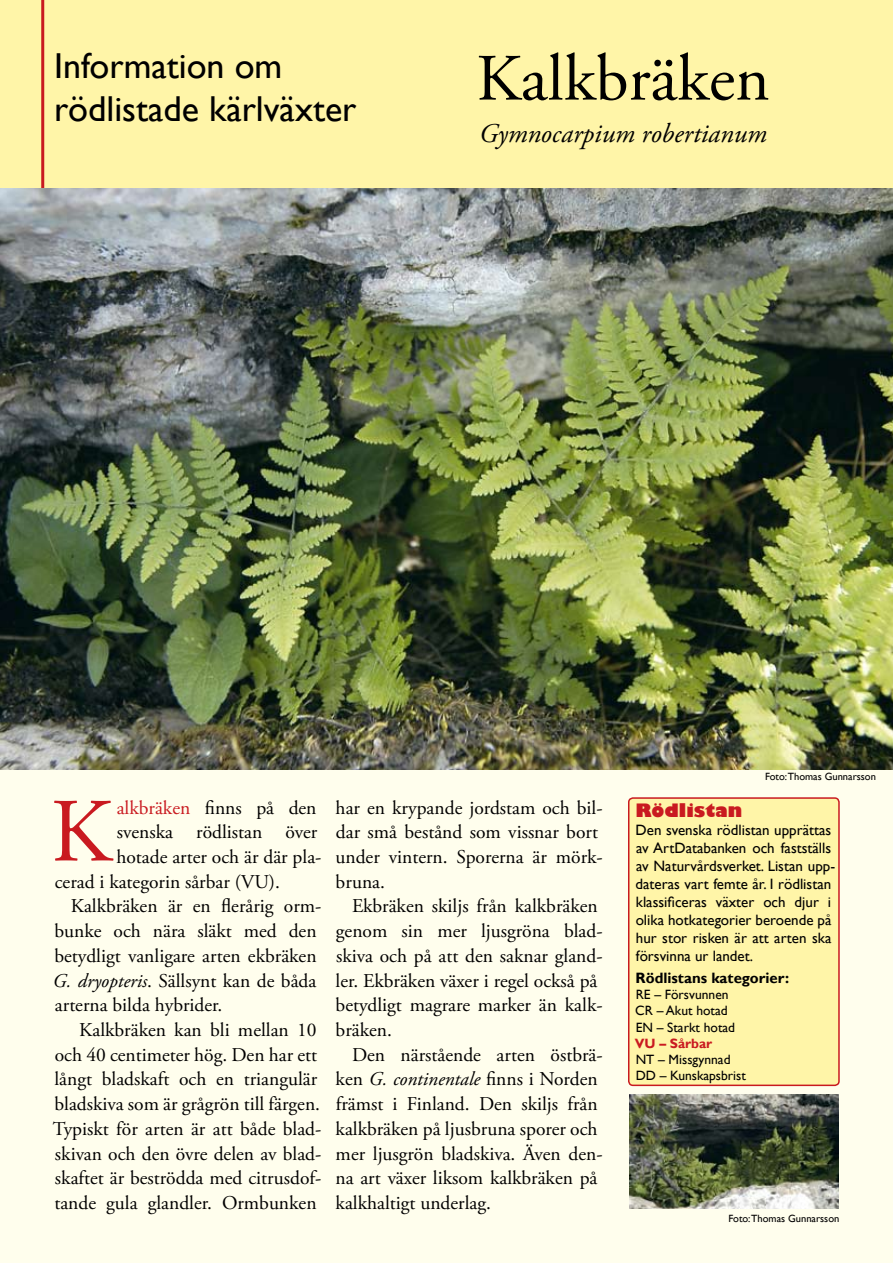
<style>
.page{position:relative;width:893px;height:1263px;background:#fffeed}
.page>*{position:absolute;margin:0;border:0;box-sizing:border-box;transform-origin:0 0}
.t1{font:90.15px "Adobe Garamond Pro";color:#c91a20}
.t2{font:66px "Adobe Garamond Pro";color:#000}
.t3{font:36px/43.2px "Gill Sans";color:#000}
.t4{font:italic 27px "Adobe Garamond Pro";color:#000}
.t5{font:19.5px/24.8px "Adobe Garamond Pro";color:#000}
.t6{font:800 18px "Gill Sans";color:#c91a20}
.t7{font:15px/18px "Gill Sans";color:#000}
.t8{font:700 15px "Gill Sans";color:#000}
.t9{font:13.5px/16.2px "Gill Sans";color:#000}
.t10{font:700 13.5px "Gill Sans";color:#c91a20}
.t11{font:10.5px "Gill Sans";color:#000}
.s1{color:#c91a20}
.s2{font-style:italic}
</style>
<div class="page">
<div style="left:0;top:0;width:893px;height:197px;background:#fff5a8"></div>
<hr style="left:41px;top:0;width:3px;height:206px;background:#c91a20">
<div style="left:629px;top:798px;width:210px;height:287px;background:#fff5a8;border-radius:4px"></div>
<div style="left:628px;top:797px;width:212px;height:289px;border:2px solid #c91a20;border-radius:4px"></div>
<img style="left:629px;top:1094px;width:210px;height:115px">
<img style="left:0;top:188px;width:893px;height:581px">
<h3 class="t3" style="left:54px;top:45px;width:304px">Information om rödlistade kärlväxter</h3>
<h2 class="t2" style="left:476px;top:39px;width:295px">Kalkbräken</h2>
<h3 class="t4" style="left:479px;top:117px;width:289px">Gymnocarpium robertianum</h3>
<h1 class="t1" style="left:51px;top:778px;width:62px">K</h1>
<p class="t5" style="left:117px;top:796px;width:201px"><span class="s1">alkbräken</span> finns på den</p>
<p class="t5" style="left:117px;top:820px;width:202px">svenska rödlistan över</p>
<p class="t5" style="left:116px;top:845px;width:207px">hotade arter och är där pla-</p>
<p class="t5" style="left:55px;top:870px;width:227px">cerad i kategorin sårbar (VU).</p>
<p class="t5" style="left:71px;top:894px;width:252px">Kalkbräken är en flerårig orm-</p>
<p class="t5" style="left:54px;top:919px;width:264px">bunke och nära släkt med den</p>
<p class="t5" style="left:54px;top:944px;width:264px">betydligt vanligare arten ekbräken</p>
<p class="t5" style="left:53px;top:969px;width:265px"><span class="s2">G. dryopteris</span>. Sällsynt kan de båda</p>
<p class="t5" style="left:55px;top:993px;width:169px">arterna bilda hybrider.</p>
<p class="t5" style="left:79px;top:1018px;width:239px">Kalkbräken kan bli mellan 10</p>
<p class="t5" style="left:55px;top:1043px;width:264px">och 40 centimeter hög. Den har ett</p>
<p class="t5" style="left:54px;top:1067px;width:264px">långt bladskaft och en triangulär</p>
<p class="t5" style="left:54px;top:1092px;width:267px">bladskiva som är grågrön till färgen.</p>
<p class="t5" style="left:53px;top:1117px;width:270px">Typiskt för arten är att både blad-</p>
<p class="t5" style="left:55px;top:1142px;width:268px">skivan och den övre delen av blad-</p>
<p class="t5" style="left:55px;top:1166px;width:268px">skaftet är beströdda med citrusdof-</p>
<p class="t5" style="left:54px;top:1191px;width:264px">tande gula glandler. Ormbunken</p>
<p class="t5" style="left:335px;top:796px;width:269px">har en krypande jordstam och bil&shy;dar små bestånd som vissnar bort under vintern. Sporerna är mörk&shy;bruna.</p>
<p class="t5" style="left:336px;top:894px;width:269px;text-indent:16px">Ekbräken skiljs från kalkbräken genom sin mer ljusgröna blad&shy;skiva och på att den saknar gland&shy;ler. Ekbräken växer i regel också på betydligt magrare marker än kalk&shy;bräken.</p>
<p class="t5" style="left:336px;top:1043px;width:269px;text-indent:16px">Den närstående arten östbrä&shy;ken <span class="s2">G. continentale</span> finns i Norden främst i Finland. Den skiljs från kalkbräken på ljusbruna sporer och mer ljusgrön bladskiva. Även den&shy;na art växer liksom kalkbräken på kalkhaltigt underlag.</p>
<p class="t11" style="left:765px;top:771px;width:112px">Foto:Thomas Gunnarsson</p>
<p class="t6" style="left:635px;top:799px;width:108px">Rödlistan</p>
<p class="t7" style="left:636px;top:821px;width:201px">Den svenska rödlistan upprättas av ArtDatabanken och fastställs av Naturvårdsverket. Listan upp&shy;dateras vart femte år. I rödlistan klassificeras växter och djur i olika hotkategorier beroende på hur stor risken är att arten ska försvinna ur landet.</p>
<p class="t8" style="left:636px;top:969px;width:155px">Rödlistans kategorier:</p>
<p class="t9" style="left:635px;top:987px;width:101px">RE – Försvunnen<br>CR – Akut hotad<br>EN – Starkt hotad</p>
<p class="t10" style="left:635px;top:1035px;width:79px">VU – Sårbar</p>
<p class="t9" style="left:636px;top:1052px;width:112px">NT – Missgynnad<br>DD – Kunskapsbrist</p>
<p class="t11" style="left:728px;top:1212px;width:112px">Foto:Thomas Gunnarsson</p>
</div>
